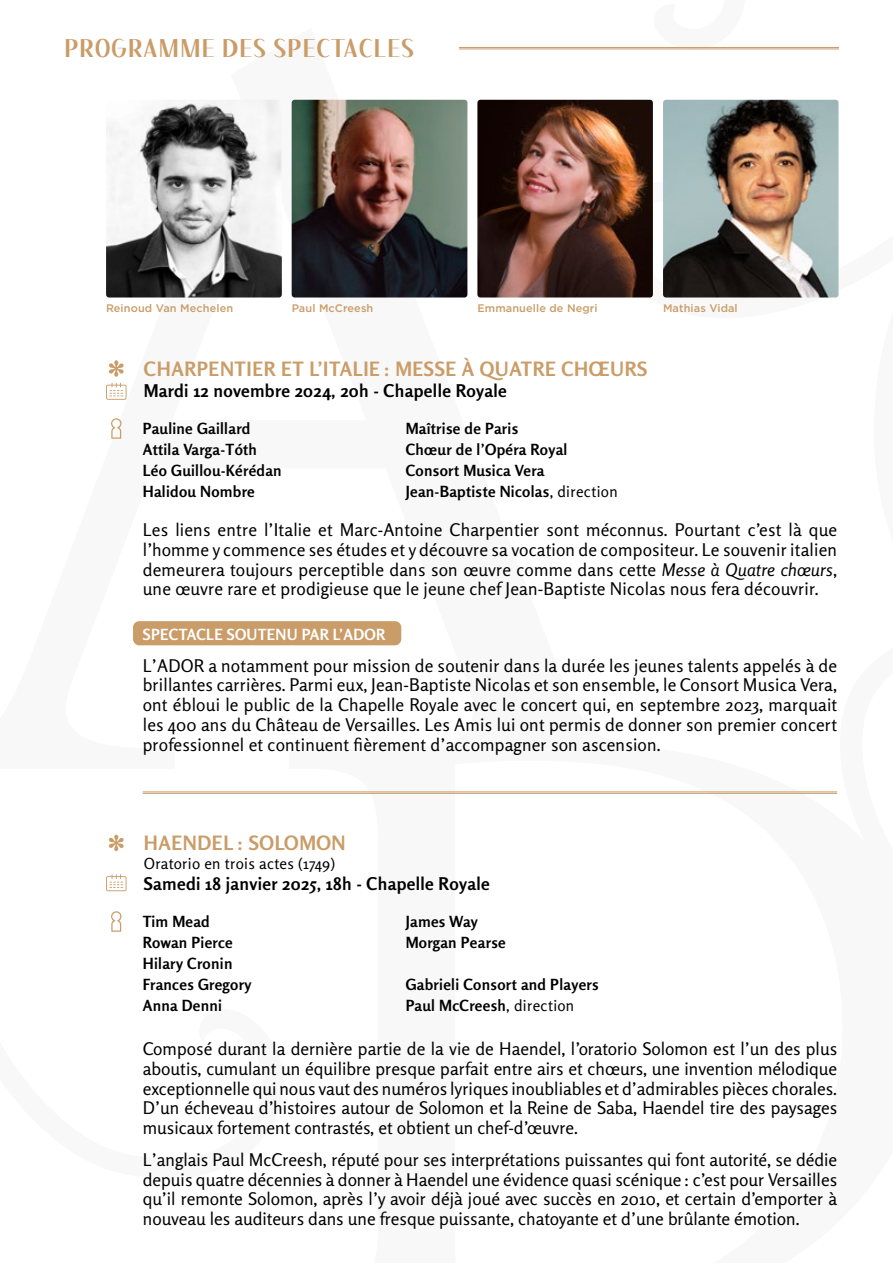
<style>
.page{position:relative;width:893px;height:1263px;background:#fff}
.page>*{position:absolute;margin:0;border:0;box-sizing:border-box;transform-origin:0 0}
.t1{font:700 26.25px "Floane";letter-spacing:.05em;color:#ca9c68}
.t2{font:700 19.65px "Rosario";letter-spacing:.03em;color:#ca9c68}
.t3{font:17.55px/19.6px "Rosario";color:#000;text-align:justify}
.t4{font:700 17.55px "Rosario";letter-spacing:.02em;color:#000}
.t5{font:700 15.3px/21px "Rosario";letter-spacing:.02em;color:#000}
.t6{font:15.3px "Rosario";letter-spacing:.02em;color:#000}
.t7{font:700 15.3px "Rosario";letter-spacing:.02em;color:#fff}
.t8{font:500 10.95px "Gotham";letter-spacing:.01em;color:#ca9c68}
.s1{font-weight:400}
.s2{font-style:italic}
</style>
<div class="page">
<hr style="left:459px;top:47px;width:380px;height:1px;background:#ca9c68">
<hr style="left:459px;top:49px;width:380px;height:1px;background:#ca9c68">
<div style="left:133px;top:621px;width:268px;height:24px;background:#ca9c68;border-radius:6px"></div>
<svg style="left:109px;top:360px;width:15px;height:17px"></svg>
<svg style="left:106px;top:383px;width:21px;height:17px"></svg>
<svg style="left:111px;top:418px;width:10px;height:21px"></svg>
<hr style="left:143px;top:791px;width:694px;height:1px;background:#ca9c68">
<hr style="left:143px;top:793px;width:694px;height:1px;background:#ca9c68">
<svg style="left:109px;top:835px;width:15px;height:16px"></svg>
<svg style="left:106px;top:874px;width:21px;height:17px"></svg>
<svg style="left:111px;top:911px;width:10px;height:21px"></svg>
<img style="left:106px;top:100px;width:176px;height:197px">
<img style="left:292px;top:100px;width:175px;height:197px">
<img style="left:477px;top:100px;width:176px;height:197px">
<img style="left:663px;top:100px;width:175px;height:197px">
<h1 class="t1" style="left:64px;top:26px;width:351px">PROGRAMME DES SPECTACLES</h1>
<p class="t8" style="left:106px;top:302px;width:129px">Reinoud Van Mechelen</p>
<p class="t8" style="left:292px;top:302px;width:83px">Paul McCreesh</p>
<p class="t8" style="left:477px;top:302px;width:122px">Emmanuelle de Negri</p>
<p class="t8" style="left:663px;top:302px;width:76px">Mathias Vidal</p>
<p class="t2" style="left:144px;top:353px;width:505px">CHARPENTIER ET L’ITALIE : MESSE À QUATRE CHŒURS</p>
<p class="t4" style="left:144px;top:377px;width:365px">Mardi 12 novembre 2024, 20h - Chapelle Royale</p>
<p class="t5" style="left:143px;top:417px;width:140px">Pauline Gaillard<br>Attila Varga-Tóth<br>Léo Guillou-Kérédan<br>Halidou Nombre</p>
<p class="t5" style="left:406px;top:417px;width:213px">Maîtrise de Paris<br>Chœur de l’Opéra Royal<br>Consort Musica Vera<br>Jean-Baptiste Nicolas<span class="s1">, direction</span></p>
<p class="t3" style="left:143px;top:519px;width:696px">Les liens entre l’Italie et Marc-Antoine Charpentier sont méconnus. Pourtant c’est là que l’homme y commence ses études et y découvre sa vocation de compositeur. Le souvenir italien demeurera toujours perceptible dans son œuvre comme dans cette <span class="s2">Messe à Quatre chœurs</span>, une œuvre rare et prodigieuse que le jeune chef Jean-Baptiste Nicolas nous fera découvrir.</p>
<p class="t7" style="left:143px;top:622px;width:244px">SPECTACLE SOUTENU PAR L’ADOR</p>
<p class="t3" style="left:143px;top:654px;width:696px">L’ADOR a notamment pour mission de soutenir dans la durée les jeunes talents appelés à de brillantes carrières. Parmi eux, Jean-Baptiste Nicolas et son ensemble, le Consort Musica Vera, ont ébloui le public de la Chapelle Royale avec le concert qui, en septembre 2023, marquait les 400 ans du Château de Versailles. Les Amis lui ont permis de donner son premier concert professionnel et continuent fièrement d’accompagner son ascension.</p>
<p class="t2" style="left:144px;top:828px;width:203px">HAENDEL : SOLOMON</p>
<p class="t6" style="left:144px;top:851px;width:193px">Oratorio en trois actes (1749)</p>
<p class="t4" style="left:144px;top:870px;width:347px">Samedi 18 janvier 2025, 18h - Chapelle Royale</p>
<p class="t5" style="left:143px;top:910px;width:110px">Tim Mead<br>Rowan Pierce<br>Hilary Cronin<br>Frances Gregory<br>Anna Denni</p>
<p class="t5" style="left:406px;top:910px;width:102px">James Way<br>Morgan Pearse</p>
<p class="t5" style="left:406px;top:973px;width:195px">Gabrieli Consort and Players<br>Paul McCreesh<span class="s1">, direction</span></p>
<p class="t3" style="left:143px;top:1038px;width:696px">Composé durant la dernière partie de la vie de Haendel, l’oratorio Solomon est l’un des plus aboutis, cumulant un équilibre presque parfait entre airs et chœurs, une invention mélodique exceptionnelle qui nous vaut des numéros lyriques inoubliables et d’admirables pièces chorales.<br>D’un écheveau d’histoires autour de Solomon et la Reine de Saba, Haendel tire des paysages musicaux fortement contrastés, et obtient un chef-d’œuvre.</p>
<p class="t3" style="left:143px;top:1149px;width:696px">L’anglais Paul McCreesh, réputé pour ses interprétations puissantes qui font autorité, se dédie depuis quatre décennies à donner à Haendel une évidence quasi scénique : c’est pour Versailles qu’il remonte Solomon, après l’y avoir déjà joué avec succès en 2010, et certain d’emporter à nouveau les auditeurs dans une fresque puissante, chatoyante et d’une brûlante émotion.</p>
</div>
